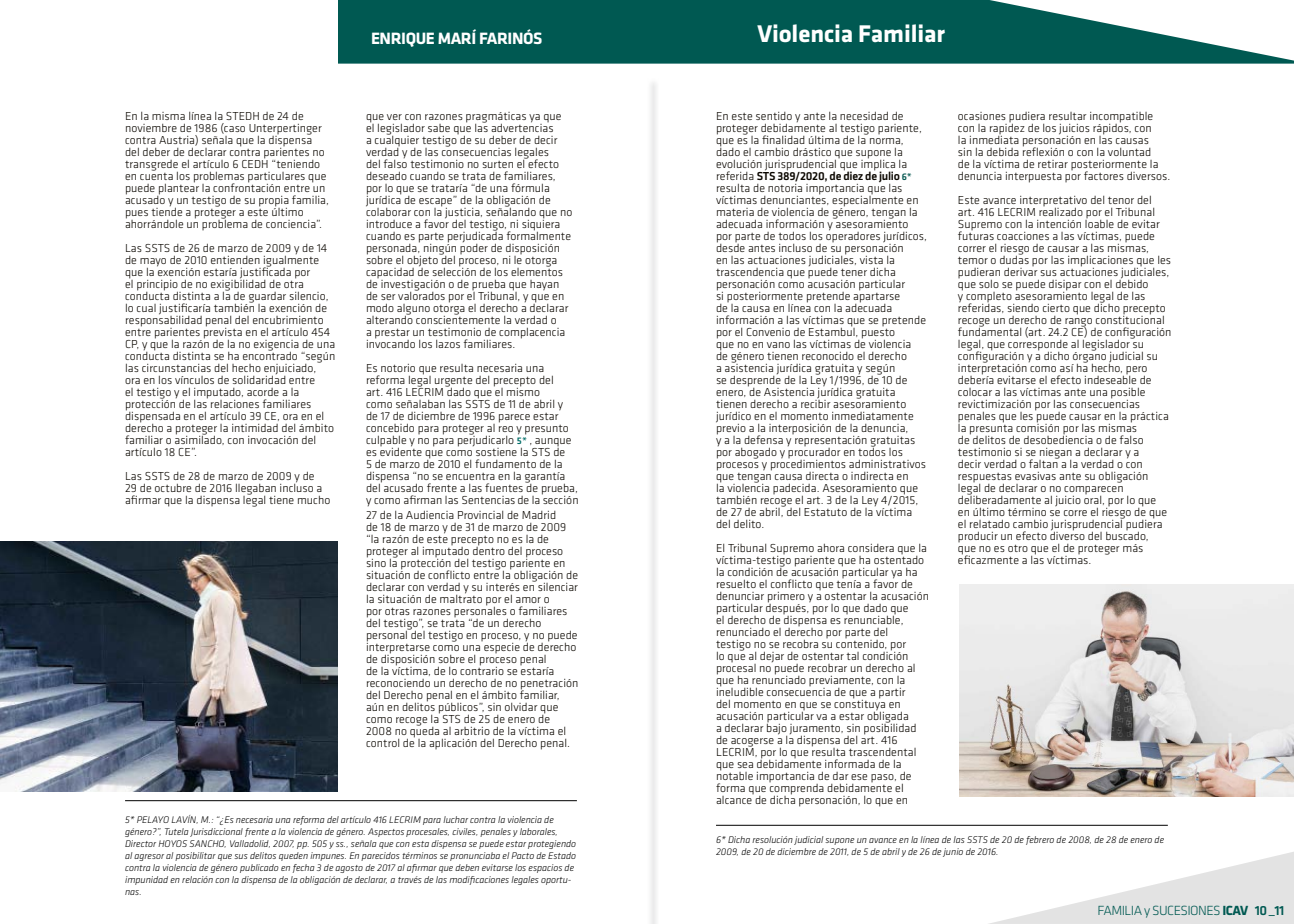
<style>
.page{position:relative;width:1294px;height:924px;background:#fff}
.page>*{position:absolute;margin:0;border:0;box-sizing:border-box;transform-origin:0 0}
.t1{font:700 25px "Klavika";letter-spacing:-.005em;color:#fff}
.t2{font:700 17px "Klavika";letter-spacing:-.025em;color:#fff}
.t3{font:300 13.8px "Klavika";letter-spacing:-.04em;color:#005952}
.t4{font:300 12px/12px "Klavika";letter-spacing:.005em;color:#0b0700}
.t5{font:italic 300 10px/12px "Klavika";color:#000}
.s1{font-weight:500;font-size:10px;color:#006d67}
.s2{font-weight:500}
.s3{font-weight:500;font-size:10px;color:#075952}
.s4{font-weight:700}
</style>
<div class="page">
<svg style="left:338px;top:0;width:956px;height:64px;background:#27726d"></svg>
<div style="left:647px;top:78px;width:12px;height:846px;background:#f4f5f5"></div>
<svg style="left:989px;top:852px;width:305px;height:72px"></svg>
<img style="left:0;top:541px;width:338px;height:250px">
<hr style="left:125px;top:801px;width:452px;height:1px;background:#000">
<img style="left:959px;top:585px;width:335px;height:212px">
<hr style="left:716px;top:825px;width:452px;height:1px;background:#000">
<p class="t4" style="left:125px;top:110px;width:205px">En la misma línea la STEDH de 24 de noviembre de 1986 (caso Unterpertinger contra Austria) señala que la dispensa del deber de declarar contra parientes no transgrede el artículo 6 CEDH “teniendo en cuenta los problemas particulares que puede plantear la confrontación entre un acusado y un testigo de su propia familia, pues tiende a proteger a este último ahorrándole un problema de conciencia”.</p>
<p class="t4" style="left:125px;top:242px;width:212px">Las SSTS de 26 de marzo de 2009 y de 14 de mayo de 2010 entienden igualmente que la exención estaría justificada por<br>el principio de no exigibilidad de otra conducta distinta a la de guardar silencio, lo cual justificaría también la exención de responsabilidad penal del encubrimiento entre parientes prevista en el artículo 454<br>CP, y que la razón de la no exigencia de una conducta distinta se ha encontrado “según las circunstancias del hecho enjuiciado,<br>ora en los vínculos de solidaridad entre<br>el testigo y el imputado, acorde a la protección de las relaciones familiares dispensada en el artículo 39 CE, ora en el derecho a proteger la intimidad del ámbito familiar o asimilado, con invocación del artículo 18 CE”.</p>
<p class="t4" style="left:125px;top:470px;width:207px">Las SSTS de 28 de marzo de 2009 y de<br>29 de octubre de 2016 llegaban incluso a afirmar que la dispensa legal tiene mucho</p>
<h2 class="t2" style="left:371px;top:29px;width:173px">ENRIQUE MARÍ FARINÓS</h2>
<h1 class="t1" style="left:757px;top:21px;width:189px">Violencia Familiar</h1>
<p class="t4" style="left:366px;top:110px;width:208px">que ver con razones pragmáticas ya que el legislador sabe que las advertencias<br>a cualquier testigo de su deber de decir verdad y de las consecuencias legales<br>del falso testimonio no surten el efecto deseado cuando se trata de familiares, por lo que se trataría “de una fórmula jurídica de escape” de la obligación de colaborar con la justicia, señalando que no introduce a favor del testigo, ni siquiera cuando es parte perjudicada formalmente personada, ningún poder de disposición sobre el objeto del proceso, ni le otorga capacidad de selección de los elementos de investigación o de prueba que hayan de ser valorados por el Tribunal, y que en modo alguno otorga el derecho a declarar alterando conscientemente la verdad o<br>a prestar un testimonio de complacencia invocando los lazos familiares.</p>
<p class="t4" style="left:366px;top:362px;width:214px">Es notorio que resulta necesaria una reforma legal urgente del precepto del<br>art. 416 LECRIM dado que el mismo<br>como señalaban las SSTS de 11 de abril y<br>de 17 de diciembre de 1996 parece estar concebido para proteger al reo y presunto culpable y no para perjudicarlo <span class="s1">5*</span> , aunque es evidente que como sostiene la STS de<br>5 de marzo de 2010 el fundamento de la dispensa “no se encuentra en la garantía del acusado frente a las fuentes de prueba, y como afirman las Sentencias de la sección</p>
<p class="t4" style="left:366px;top:509px;width:214px">27 de la Audiencia Provincial de Madrid<br>de 18 de marzo y de 31 de marzo de 2009 “la razón de este precepto no es la de proteger al imputado dentro del proceso sino la protección del testigo pariente en situación de conflicto entre la obligación de declarar con verdad y su interés en silenciar la situación de maltrato por el amor o<br>por otras razones personales o familiares del testigo”, se trata “de un derecho personal del testigo en proceso, y no puede interpretarse como una especie de derecho de disposición sobre el proceso penal<br>de la víctima, de lo contrario se estaría reconociendo un derecho de no penetración del Derecho penal en el ámbito familiar, aún en delitos públicos”, sin olvidar que como recoge la STS de 25 de enero de 2008 no queda al arbitrio de la víctima el control de la aplicación del Derecho penal.</p>
<p class="t4" style="left:716px;top:110px;width:213px">En este sentido y ante la necesidad de proteger debidamente al testigo pariente, que es la finalidad última de la norma, dado el cambio drástico que supone la evolución jurisprudencial que implica la referida <span class="s2">STS 389/2020, de diez de julio</span> <span class="s3">6* </span>resulta de notoria importancia que las víctimas denunciantes, especialmente en materia de violencia de género, tengan la adecuada información y asesoramiento por parte de todos los operadores jurídicos, desde antes incluso de su personación<br>en las actuaciones judiciales, vista la trascendencia que puede tener dicha personación como acusación particular<br>si posteriormente pretende apartarse<br>de la causa en línea con la adecuada información a las víctimas que se pretende por el Convenio de Estambul, puesto<br>que no en vano las víctimas de violencia<br>de género tienen reconocido el derecho<br>a asistencia jurídica gratuita y según<br>se desprende de la Ley 1/1996, de 10 de enero, de Asistencia jurídica gratuita tienen derecho a recibir asesoramiento jurídico en el momento inmediatamente previo a la interposición de la denuncia,<br>y a la defensa y representación gratuitas por abogado y procurador en todos los procesos y procedimientos administrativos que tengan causa directa o indirecta en<br>la violencia padecida. Asesoramiento que también recoge el art. 3 de la Ley 4/2015, de 27 de abril, del Estatuto de la víctima del delito.</p>
<p class="t4" style="left:716px;top:542px;width:214px">El Tribunal Supremo ahora considera que la víctima-testigo pariente que ha ostentado la condición de acusación particular ya ha resuelto el conflicto que tenía a favor de denunciar primero y a ostentar la acusación particular después, por lo que dado que<br>el derecho de dispensa es renunciable, renunciado el derecho por parte del<br>testigo no se recobra su contenido, por<br>lo que al dejar de ostentar tal condición procesal no puede recobrar un derecho al que ha renunciado previamente, con la ineludible consecuencia de que a partir<br>del momento en que se constituya en acusación particular va a estar obligada<br>a declarar bajo juramento, sin posibilidad de acogerse a la dispensa del art. 416<br>LECRIM, por lo que resulta trascendental que sea debidamente informada de la notable importancia de dar ese paso, de forma que comprenda debidamente el alcance de dicha personación, lo que en</p>
<p class="t4" style="left:958px;top:110px;width:214px">ocasiones pudiera resultar incompatible con la rapidez de los juicios rápidos, con<br>la inmediata personación en las causas<br>sin la debida reflexión o con la voluntad<br>de la víctima de retirar posteriormente la denuncia interpuesta por factores diversos.</p>
<p class="t4" style="left:958px;top:194px;width:215px">Este avance interpretativo del tenor del art. 416 LECRIM realizado por el Tribunal Supremo con la intención loable de evitar futuras coacciones a las víctimas, puede correr el riesgo de causar a las mismas, temor o dudas por las implicaciones que les pudieran derivar sus actuaciones judiciales, que solo se puede disipar con el debido<br>y completo asesoramiento legal de las referidas, siendo cierto que dicho precepto recoge un derecho de rango constitucional fundamental (art. 24.2 CE) de configuración legal, que corresponde al legislador su configuración y a dicho órgano judicial su interpretación como así ha hecho, pero debería evitarse el efecto indeseable de colocar a las víctimas ante una posible revictimización por las consecuencias penales que les puede causar en la práctica la presunta comisión por las mismas<br>de delitos de desobediencia o de falso testimonio si se niegan a declarar y a<br>decir verdad o faltan a la verdad o con respuestas evasivas ante su obligación legal de declarar o no comparecen deliberadamente al juicio oral, por lo que<br>en último término se corre el riesgo de que el relatado cambio jurisprudencial pudiera producir un efecto diverso del buscado,<br>que no es otro que el de proteger más eficazmente a las víctimas.</p>
<p class="t5" style="left:125px;top:814px;width:453px">5* PELAYO LAVÍN, M.: “¿Es necesaria una reforma del artículo 416 LECRIM para luchar contra la violencia de género?”, Tutela Jurisdiccional frente a la violencia de género. Aspectos procesales, civiles, penales y laborales, Director HOYOS SANCHO, Valladolid, 2007, pp. 505 y ss., señala que con esta dispensa se puede estar protegiendo al agresor al posibilitar que sus delitos queden impunes. En parecidos términos se pronunciaba el Pacto de Estado contra la violencia de género publicado en fecha 3 de agosto de 2017 al afirmar que deben evitarse los espacios de impunidad en relación con la dispensa de la obligación de declarar, a través de las modificaciones legales oportu&shy;nas.</p>
<p class="t5" style="left:716px;top:834px;width:450px">6* Dicha resolución judicial supone un avance en la línea de las SSTS de 20 de febrero de 2008, de 28 de enero de<br>2009, de 20 de diciembre de 2011, de 5 de abril y de 26 de junio de 2016.</p>
<p class="t3" style="left:1098px;top:903px;width:188px">FAMILIA y SUCESIONES <span class="s4">ICAV</span> <span class="s2">10 _11</span></p>
</div>
